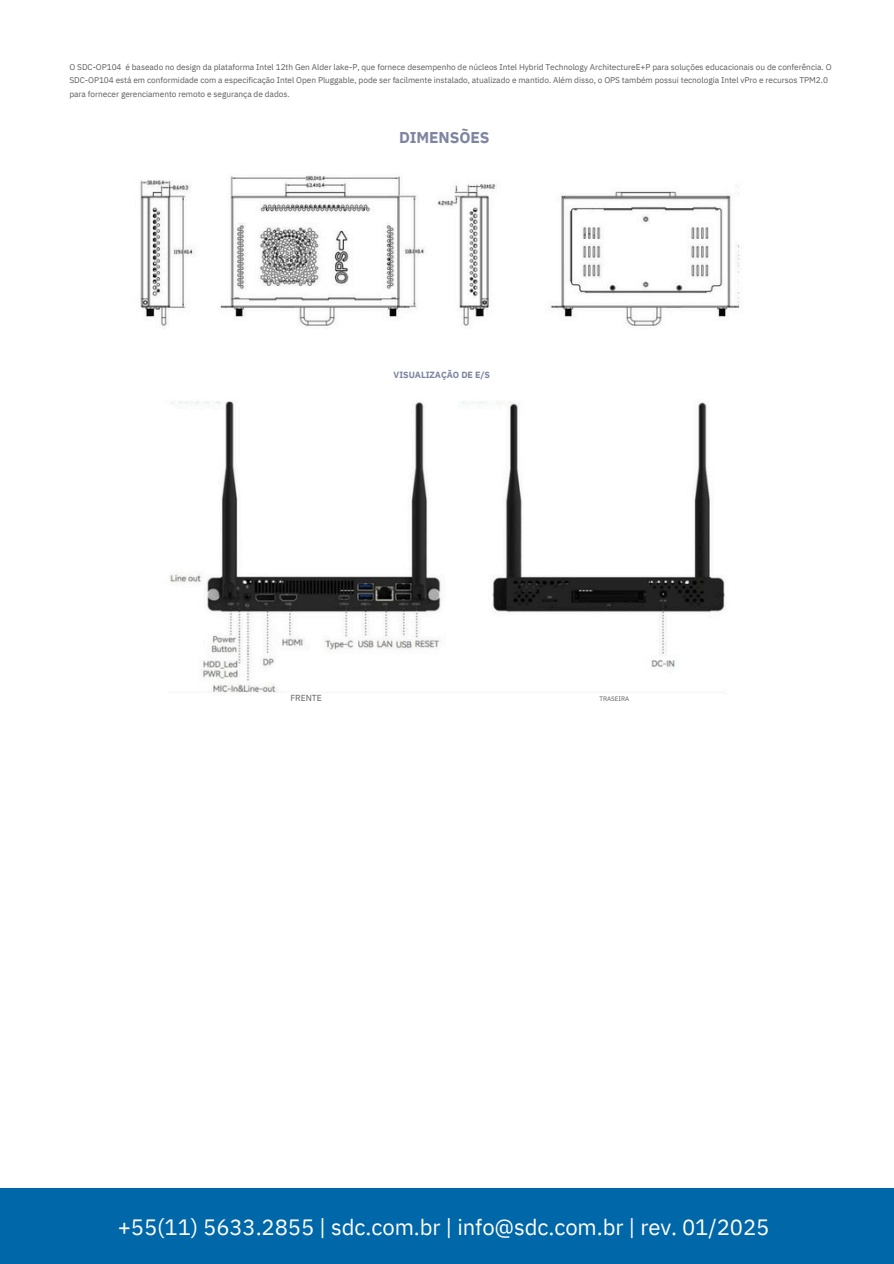
<style>
.page{position:relative;width:894px;height:1264px;background:#fff}
.page>*{position:absolute;margin:0;border:0;box-sizing:border-box;transform-origin:0 0}
.t1{font:22.05px "IBM Plex Sans";letter-spacing:-.005em;color:#fff}
.t2{font:700 15.6px "IBM Plex Sans";letter-spacing:-.005em;color:#7e85a0}
.t3{font:700 9px "IBM Plex Sans";letter-spacing:-.005em;color:#7e85a0}
.t4{font:8.7px "IBM Plex Sans";letter-spacing:-.005em;color:#5e5e5e}
.t5{font:8.25px/13.5px "IBM Plex Sans";letter-spacing:-.005em;color:#5e5e5e}
.t6{font:6.3px "IBM Plex Sans";letter-spacing:-.005em;color:#5e5e5e}
</style>
<div class="page">
<img style="left:140px;top:175px;width:600px;height:518px">
<div style="left:0;top:1187px;width:893px;height:76px;background:#0067a8"></div>
<h4 class="t5" style="left:69px;top:60px;width:763px">O SDC-OP104 é baseado no design da plataforma Intel 12th Gen Alder lake-P, que fornece desempenho de núcleos Intel Hybrid Technology ArchitectureE+P para soluções educacionais ou de conferência. O<br>SDC-OP104 está em conformidade com a especificação Intel Open Pluggable, pode ser facilmente instalado, atualizado e mantido. Além disso, o OPS também possui tecnologia Intel vPro e recursos TPM2.0 para fornecer gerenciamento remoto e segurança de dados.</h4>
<h2 class="t2" style="left:399px;top:127px;width:92px">DIMENSÕES</h2>
<h3 class="t3" style="left:393px;top:369px;width:98px">VISUALIZAÇÃO DE E/S</h3>
<p class="t4" style="left:290px;top:692px;width:33px">FRENTE</p>
<h5 class="t6" style="left:599px;top:695px;width:31px">TRASEIRA</h5>
<p class="t1" style="left:118px;top:1212px;width:653px">+55(11) 5633.2855 | sdc.com.br | info@sdc.com.br | rev. 01/2025</p>
</div>
